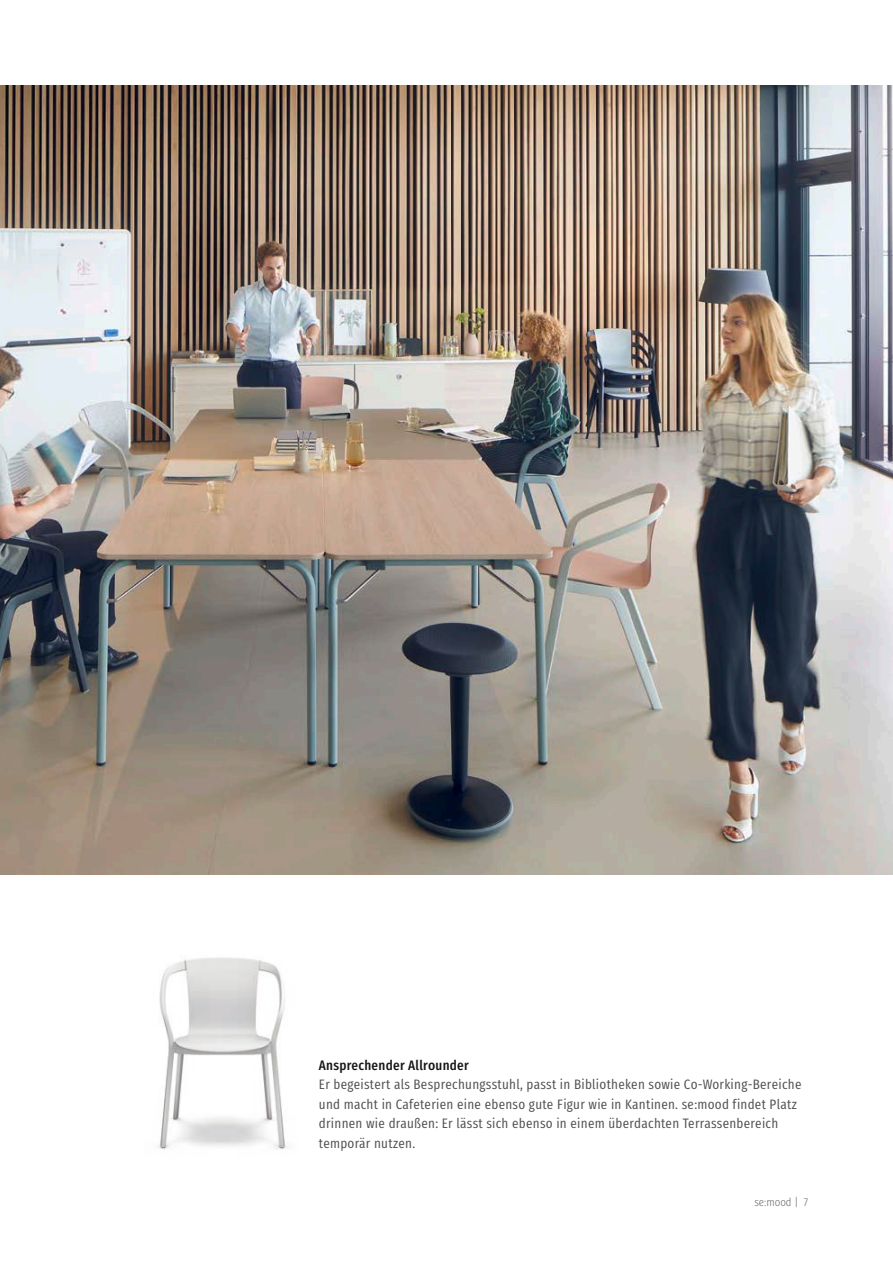
<style>
.page{position:relative;width:893px;height:1263px;background:#fff}
.page>*{position:absolute;margin:0;border:0;box-sizing:border-box;transform-origin:0 0}
.t1{font:13.5px/19.5px "Sedus Text Condensed";letter-spacing:.02em;color:#4e4e4d}
.t2{font:700 13.5px "Sedus Text Condensed";letter-spacing:.02em;color:#151616}
.t3{font:300 11.25px "Sedus Text Condensed";color:#686868}
</style>
<div class="page">
<img style="left:0;top:85px;width:893px;height:789px">
<img style="left:158px;top:957px;width:130px;height:193px">
<p class="t2" style="left:319px;top:1052px;width:151px">Ansprechender Allrounder</p>
<p class="t1" style="left:319px;top:1073px;width:484px">Er begeistert als Besprechungsstuhl, passt in Bibliotheken sowie Co-Working-Bereiche und macht in Cafeterien eine ebenso gute Figur wie in Kantinen. se:mood findet Platz drinnen wie draußen: Er lässt sich ebenso in einem überdachten Terrassenbereich temporär nutzen.</p>
<p class="t3" style="left:754px;top:1192px;width:55px">se:mood | 7</p>
</div>
